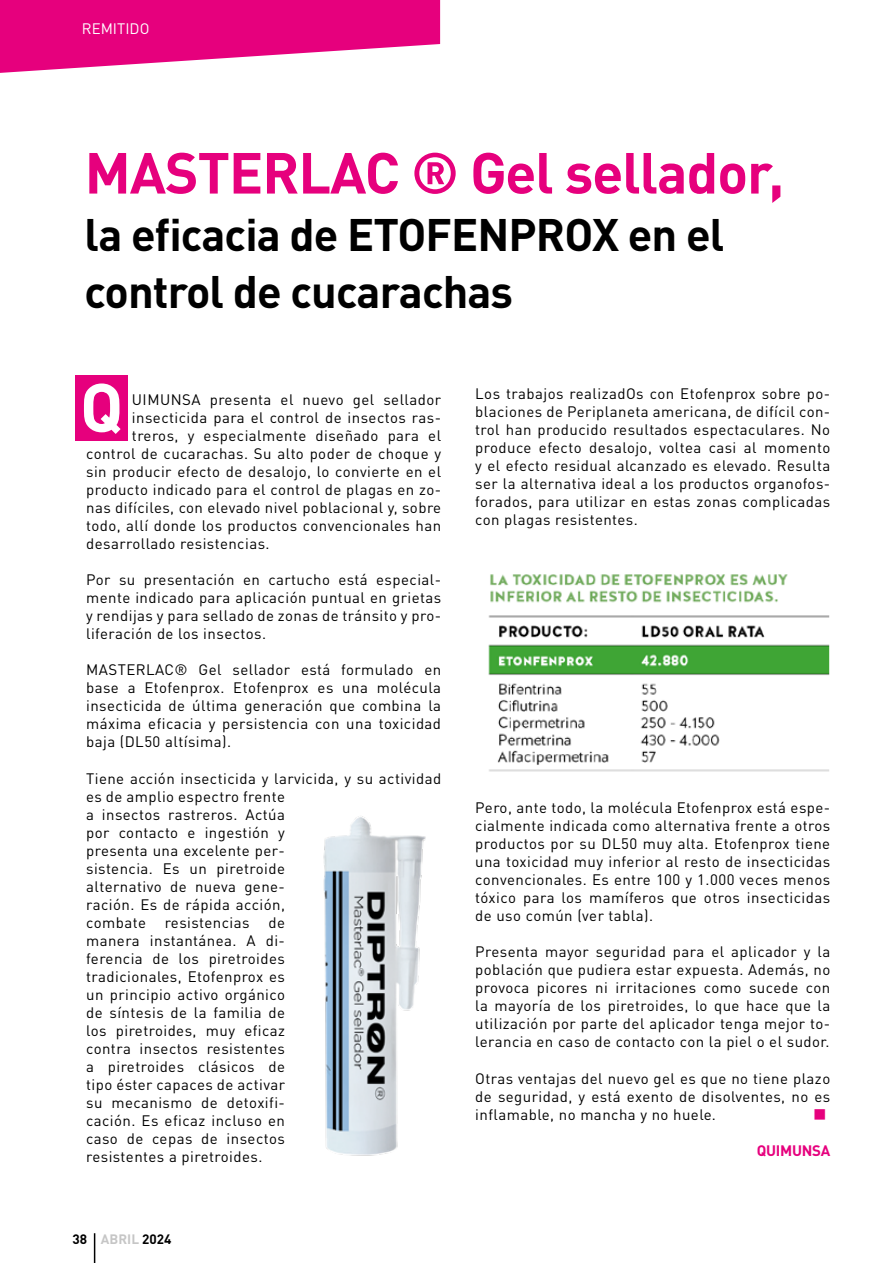
<style>
.page{position:relative;width:893px;height:1263px;background:#fff}
.page>*{position:absolute;margin:0;border:0;box-sizing:border-box;transform-origin:0 0}
.t1{font:700 67.5px "DIN Pro";color:#fff}
.t2{font:700 57px "DIN Pro";letter-spacing:-.02em;color:#e6007d}
.t3{font:700 45px/57px "DIN Pro";letter-spacing:-.02em;color:#000}
.t4{font:18px "Wingdings";color:#e6007d}
.t5{font:15px/18px "DIN Pro";letter-spacing:.03em;color:#000;text-align:justify}
.t6{font:15px "DIN Pro";color:#fff}
.t7{font:700 15px "DIN Pro";letter-spacing:-.02em;color:#e6007d}
.t8{font:700 13.5px "DIN Pro";color:#000}
.s1{color:#c6c6c6}
</style>
<div class="page">
<hr style="left:94px;top:1233px;width:1px;height:30px;background:#000">
<svg style="left:0;top:0;width:440px;height:73px"></svg>
<div style="left:76px;top:375px;width:52px;height:65px;background:#e6007d"></div>
<img style="left:488px;top:574px;width:341px;height:198px">
<img style="left:323px;top:816px;width:103px;height:340px">
<p class="t6" style="left:82px;top:18px;width:69px">REMITIDO</p>
<h2 class="t2" style="left:85px;top:134px;width:701px">MASTERLAC ® Gel sellador,</h2>
<h3 class="t3" style="left:85px;top:204px;width:641px">la eficacia de ETOFENPROX en el control de cucarachas</h3>
<h1 class="t1" style="left:80px;top:362px;width:45px">Q</h1>
<p class="t5" style="left:132px;top:390px;width:311px">UIMUNSA presenta el nuevo gel sellador</p>
<p class="t5" style="left:132px;top:408px;width:311px">insecticida para el control de insectos ras-</p>
<p class="t5" style="left:132px;top:426px;width:311px">treros, y especialmente diseñado para el</p>
<p class="t5" style="left:86px;top:444px;width:357px">control de cucarachas. Su alto poder de choque y</p>
<p class="t5" style="left:86px;top:462px;width:357px">sin producir efecto de desalojo, lo convierte en el</p>
<p class="t5" style="left:86px;top:480px;width:357px">producto indicado para el control de plagas en zo-</p>
<p class="t5" style="left:86px;top:498px;width:357px">nas difíciles, con elevado nivel poblacional y, sobre</p>
<p class="t5" style="left:86px;top:516px;width:357px">todo, allí donde los productos convencionales han</p>
<p class="t5" style="left:86px;top:534px;width:185px">desarrollado resistencias.</p>
<p class="t5" style="left:86px;top:570px;width:357px">Por su presentación en cartucho está especial&shy;mente indicado para aplicación puntual en grietas y rendijas y para sellado de zonas de tránsito y pro&shy;liferación de los insectos.</p>
<p class="t5" style="left:86px;top:660px;width:357px">MASTERLAC® Gel sellador está formulado en base a Etofenprox. Etofenprox es una molécula insecticida de última generación que combina la máxima eficacia y persistencia con una toxicidad baja (DL50 altísima).</p>
<p class="t5" style="left:86px;top:769px;width:357px;text-align:left">Tiene acción insecticida y larvicida, y su actividad es de amplio espectro frente<br>a insectos rastreros. Actúa<br>por contacto e ingestión y<br>presenta una excelente per-<br>sistencia. Es un piretroide<br>alternativo de nueva gene-<br>ración. Es de rápida acción,<br>combate</p>
<p class="t5" style="left:165px;top:913px;width:86px">resistencias</p>
<p class="t5" style="left:86px;top:913px;width:200px;text-indent:182px">de manera instantánea. A di&shy;ferencia de los piretroides tradicionales, Etofenprox es un principio activo orgánico de síntesis de la familia de los piretroides, muy eficaz contra insectos resistentes a piretroides clásicos de tipo éster capaces de activar su mecanismo de detoxifi&shy;cación. Es eficaz incluso en caso de cepas de insectos resistentes a piretroides.</p>
<p class="t8" style="left:72px;top:1229px;width:101px">38 <span class="s1">ABRIL</span> 2024</p>
<p class="t5" style="left:475px;top:384px;width:357px">Los trabajos realizadOs con Etofenprox sobre po&shy;blaciones de Periplaneta americana, de difícil con&shy;trol han producido resultados espectaculares. No produce efecto desalojo, voltea casi al momento y el efecto residual alcanzado es elevado. Resulta ser la alternativa ideal a los productos organofos&shy;forados, para utilizar en estas zonas complicadas con plagas resistentes.</p>
<p class="t5" style="left:475px;top:798px;width:357px">Pero, ante todo, la molécula Etofenprox está espe&shy;cialmente indicada como alternativa frente a otros productos por su DL50 muy alta. Etofenprox tiene una toxicidad muy inferior al resto de insecticidas convencionales. Es entre 100 y 1.000 veces menos tóxico para los mamíferos que otros insecticidas de uso común (ver tabla).</p>
<p class="t5" style="left:475px;top:942px;width:357px">Presenta mayor seguridad para el aplicador y la población que pudiera estar expuesta. Además, no provoca picores ni irritaciones como sucede con la mayoría de los piretroides, lo que hace que la utilización por parte del aplicador tenga mejor to&shy;lerancia en caso de contacto con la piel o el sudor.</p>
<p class="t5" style="left:475px;top:1069px;width:357px">Otras ventajas del nuevo gel es que no tiene plazo de seguridad, y está exento de disolventes, no es inflamable, no mancha y no huele.</p>
<p class="t4" style="left:813px;top:1105px;width:15px">■</p>
<p class="t7" style="left:757px;top:1140px;width:75px">QUIMUNSA</p>
</div>
